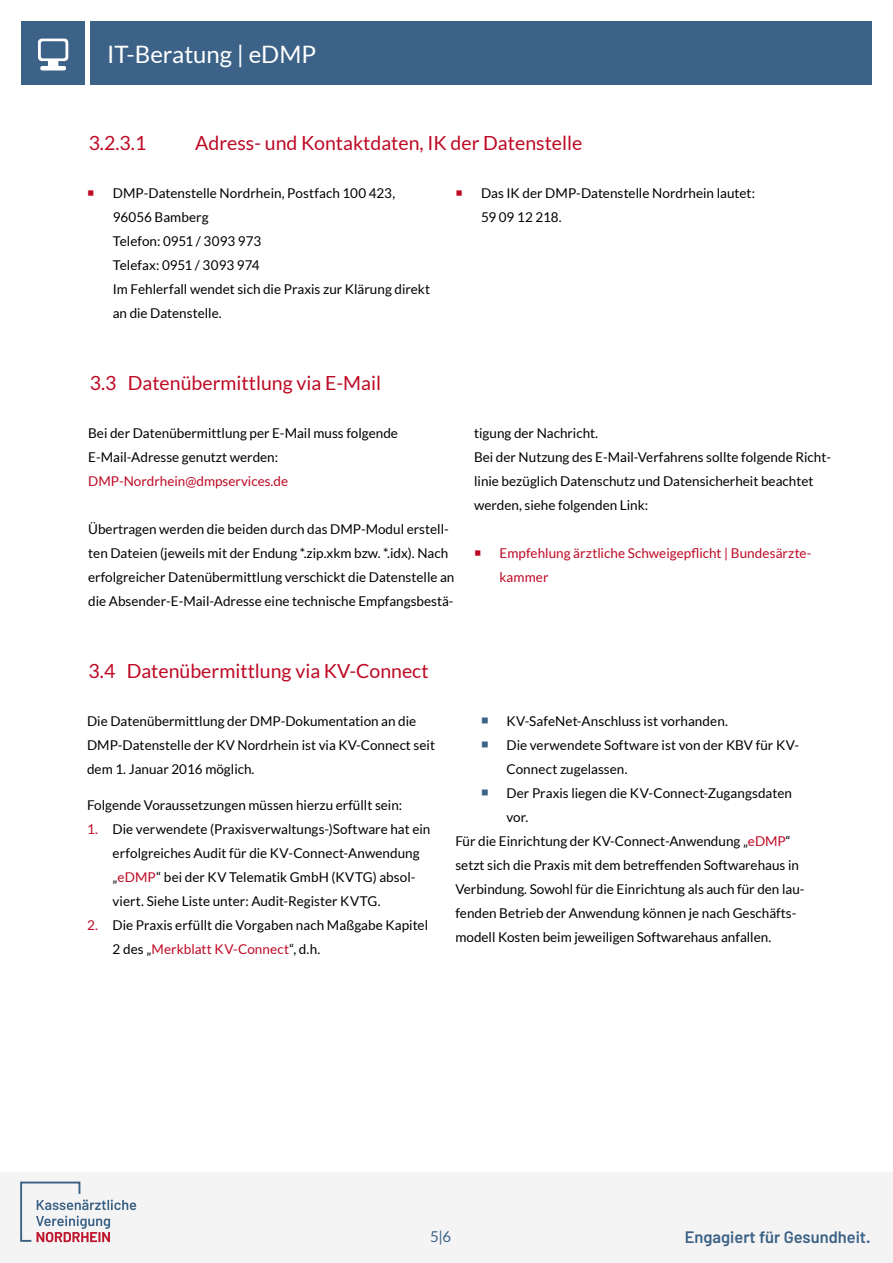
<style>
.page{position:relative;width:893px;height:1263px;background:#fff}
.page>*{position:absolute;margin:0;border:0;box-sizing:border-box;transform-origin:0 0}
.t1{font:24px "Lato";color:#fff}
.t2{font:19.5px "Lato";color:#be0924}
.t3{font:600 16.5px "Barlow";color:#3a6184}
.t4{font:15px "Lato";color:#3c6287}
.t5{font:13.5px/24px "Lato";color:#000}
.t6{font:13.5px/24px "Lato";color:#be0924}
.s1{color:#be0924}
.s2{color:#3c6287}
</style>
<div class="page">
<div style="left:0;top:1172px;width:893px;height:91px;background:#f4f4f5"></div>
<svg style="left:20px;top:1181px;width:116px;height:61px"></svg>
<div style="left:90px;top:21px;width:782px;height:64px;background:#3c6287"></div>
<div style="left:21px;top:21px;width:64px;height:64px;background:#3c6287"></div>
<svg style="left:38px;top:39px;width:30px;height:31px"></svg>
<h1 class="t1" style="left:107px;top:41px;width:210px">IT-Beratung | eDMP</h1>
<h2 class="t2" style="left:89px;top:132px;width:59px">3.2.3.1</h2>
<h2 class="t2" style="left:195px;top:132px;width:389px">Adress- und Kontaktdaten, IK der Datenstelle</h2>
<p class="t5" style="left:113px;top:181px;width:319px;text-indent:-26px"><span class="s1">○</span> DMP-Datenstelle Nordrhein, Postfach 100 423,<br>96056 Bamberg<br>Telefon: 0951 / 3093 973<br>Telefax: 0951 / 3093 974<br>Im Fehlerfall wendet sich die Praxis zur Klärung direkt an die Datenstelle.</p>
<p class="t5" style="left:481px;top:181px;width:276px;text-indent:-26px"><span class="s1">○</span> Das IK der DMP-Datenstelle Nordrhein lautet:<br>59 09 12 218.</p>
<h2 class="t2" style="left:90px;top:372px;width:293px">3.3 Datenübermittlung via E-Mail</h2>
<p class="t5" style="left:88px;top:421px;width:311px">Bei der Datenübermittlung per E-Mail muss folgende<br>E-Mail-Adresse genutzt werden:</p>
<p class="t6" style="left:88px;top:469px;width:201px">DMP-Nordrhein@dmpservices.de</p>
<p class="t5" style="left:88px;top:517px;width:368px">Übertragen werden die beiden durch das DMP-Modul erstell&shy;ten Dateien (jeweils mit der Endung *.zip.xkm bzw. *.idx). Nach erfolgreicher Datenübermittlung verschickt die Datenstelle an die Absender-E-Mail-Adresse eine technische Empfangsbestä-</p>
<p class="t5" style="left:474px;top:421px;width:358px">tigung der Nachricht.<br>Bei der Nutzung des E-Mail-Verfahrens sollte folgende Richt&shy;linie bezüglich Datenschutz und Datensicherheit beachtet werden, siehe folgenden Link:</p>
<p class="t6" style="left:500px;top:541px;width:313px;text-indent:-26px">○ Empfehlung ärztliche Schweigepflicht | Bundesärzte&shy;kammer</p>
<h2 class="t2" style="left:89px;top:660px;width:342px">3.4 Datenübermittlung via KV-Connect</h2>
<p class="t5" style="left:87px;top:709px;width:349px">Die Datenübermittlung der DMP-Dokumentation an die<br>DMP-Datenstelle der KV Nordrhein ist via KV-Connect seit dem 1. Januar 2016 möglich.</p>
<p class="t5" style="left:87px;top:793px;width:317px">Folgende Voraussetzungen müssen hierzu erfüllt sein:</p>
<p class="t5" style="left:113px;top:817px;width:319px;text-indent:-26px"><span class="s1">1.</span> Die verwendete (Praxisverwaltungs-)Software hat ein erfolgreiches Audit für die KV-Connect-Anwendung „<span class="s1">eDMP</span>“ bei der KV Telematik GmbH (KVTG) absol&shy;viert. Siehe Liste unter: Audit-Register KVTG.</p>
<p class="t5" style="left:113px;top:913px;width:317px;text-indent:-26px"><span class="s1">2.</span> Die Praxis erfüllt die Vorgaben nach Maßgabe Kapitel<br>2 des „<span class="s1">Merkblatt KV-Connect</span>“, d.h.</p>
<p class="t5" style="left:481px;top:709px;width:249px"><span class="s2">○</span> KV-SafeNet-Anschluss ist vorhanden.</p>
<p class="t5" style="left:506px;top:733px;width:294px;text-indent:-26px"><span class="s2">○</span> Die verwendete Software ist von der KBV für KV-<br>Connect zugelassen.</p>
<p class="t5" style="left:481px;top:781px;width:313px"><span class="s2">○</span> Der Praxis liegen die KV-Connect-Zugangsdaten</p>
<p class="t5" style="left:506px;top:805px;width:23px">vor.</p>
<p class="t5" style="left:455px;top:829px;width:337px">Für die Einrichtung der KV-Connect-Anwendung „<span class="s1">eDMP</span>“</p>
<p class="t5" style="left:455px;top:853px;width:345px">setzt sich die Praxis mit dem betreffenden Softwarehaus in</p>
<p class="t5" style="left:455px;top:877px;width:351px">Verbindung. Sowohl für die Einrichtung als auch für den lau-</p>
<p class="t5" style="left:455px;top:901px;width:342px">fenden Betrieb der Anwendung können je nach Geschäfts-</p>
<p class="t5" style="left:455px;top:925px;width:317px">modell Kosten beim jeweiligen Softwarehaus anfallen.</p>
<p class="t4" style="left:430px;top:1228px;width:23px">5|6</p>
<p class="t3" style="left:685px;top:1226px;width:187px">Engagiert für Gesundheit.</p>
</div>
